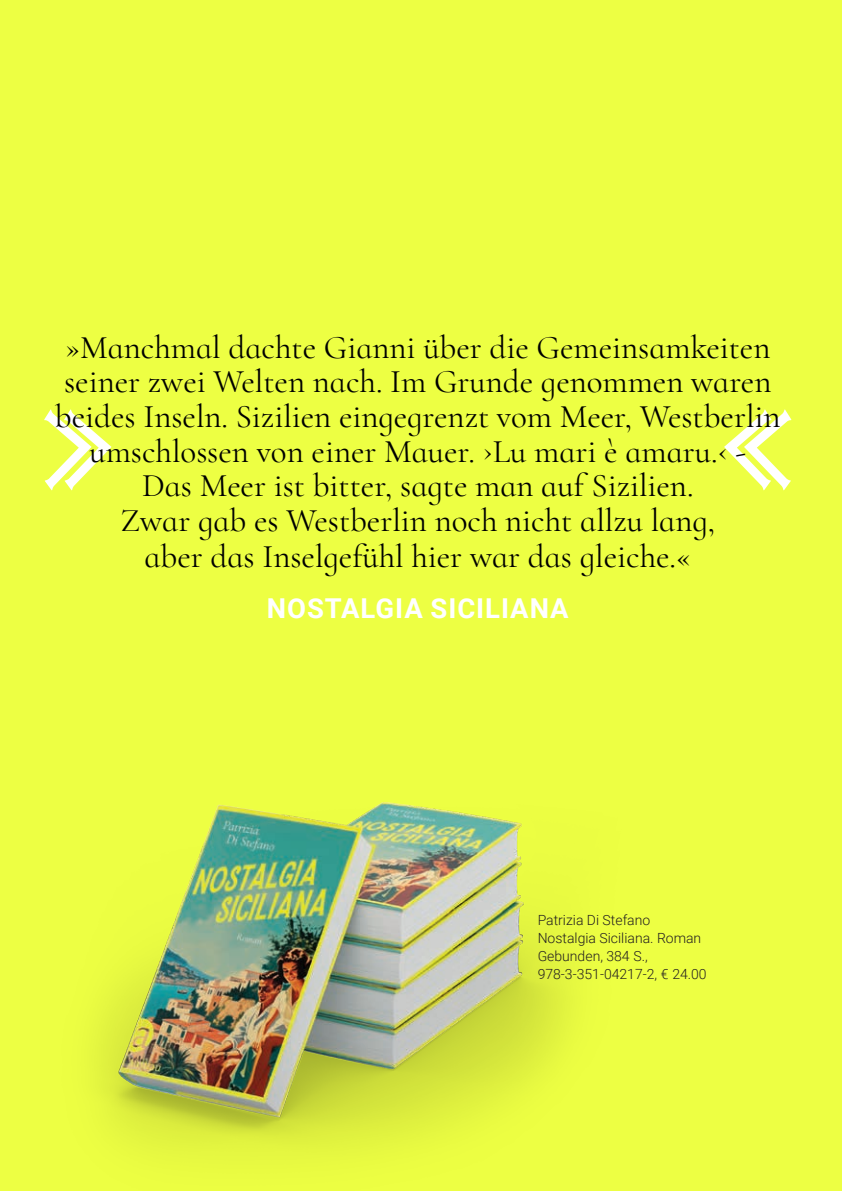
<style>
.page{position:relative;width:842px;height:1191px;background:#edff43}
.page>*{position:absolute;margin:0;border:0;box-sizing:border-box;transform-origin:0 0}
.t1{font:108.6px "Stomper";color:#fff;scale:.85 1}
.t2{font:33px/34.8px "Cormorant Infant";color:#000;text-align:center}
.t3{font:700 27.4px "Roboto";letter-spacing:.035em;color:#fff}
.t4{font:300 14px/18.2px "Roboto";color:#231f20}
</style>
<div class="page">
<img style="left:98px;top:802px;width:470px;height:346px">
<p class="t2" style="left:55px;top:329px;width:727px">»Manchmal dachte Gianni über die Gemeinsamkeiten seiner zwei Welten nach. Im Grunde genommen waren beides Inseln. Sizilien eingegrenzt vom Meer, Westberlin umschlossen von einer Mauer. ›Lu mari è amaru.‹ -<br>Das Meer ist bitter, sagte man auf Sizilien.<br>Zwar gab es Westberlin noch nicht allzu lang,<br>aber das Inselgefühl hier war das gleiche.«</p>
<p class="t3" style="left:267px;top:589px;width:303px">NOSTALGIA SICILIANA</p>
<h1 class="t1" style="left:43px;top:366px;width:87px">»</h1>
<p class="t4" style="left:538px;top:910px;width:170px">Patrizia Di Stefano<br>Nostalgia Siciliana. Roman<br>Gebunden, 384 S.,<br>978-3-351-04217-2, € 24.00</p>
</div>
